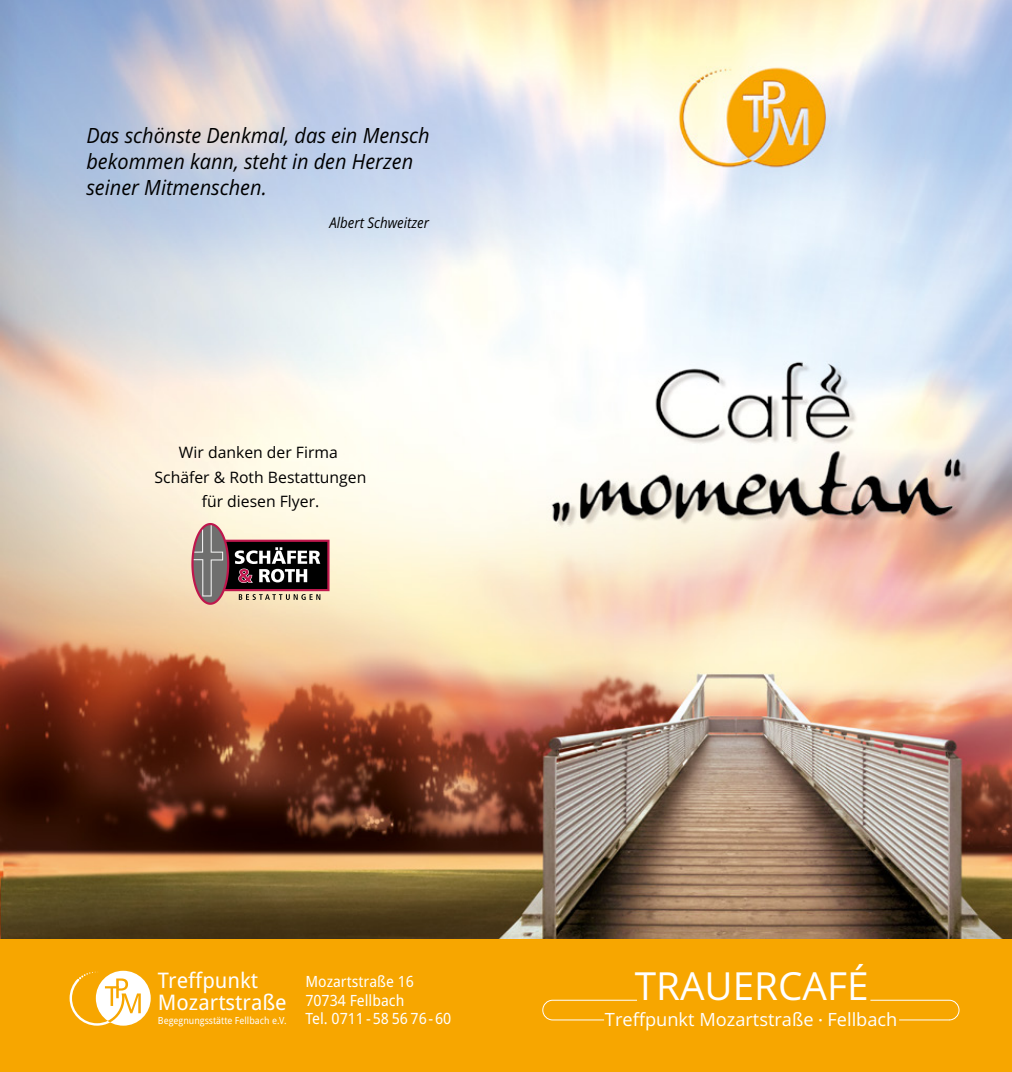
<style>
.page{position:relative;width:1012px;height:1072px;background:#fff}
.page>*{position:absolute;margin:0;border:0;box-sizing:border-box;transform-origin:0 0}
.t1{font:38.68px "Open Sans";color:#fff}
.t2{font:21.53px/21.2px "Droid Sans";color:#fff}
.t3{font:italic 21px/25.7px "Open Sans";color:#000;scale:.95 1}
.t4{font:18.2px "Open Sans";color:#fff}
.t5{font:15.75px/24.5px "Open Sans";color:#000;text-align:center}
.t6{font:15.58px/18.6px "Droid Sans";color:#fff;scale:.95 1}
.t7{font:italic 14.7px "Open Sans";color:#000;scale:.9 1}
.t8{font:9.8px "Droid Sans";color:#fff;scale:.95 1}
.s1{font-size:10.33px}
</style>
<div class="page">
<img style="left:0;top:0;width:1012px;height:940px">
<div style="left:0;top:940px;width:1012px;height:131px;background:#f7a600"></div>
<div style="left:96px;top:970px;width:55px;height:55px;background:#fff;border-radius:50%"></div>
<svg style="left:70px;top:971px;width:71px;height:54px"></svg>
<svg style="left:191px;top:523px;width:139px;height:82px;background:#8e7a75"></svg>
<svg style="left:542px;top:999px;width:418px;height:21px"></svg>
<p class="t3" style="left:86px;top:122px;width:363px">Das schönste Denkmal, das ein Mensch bekommen kann, steht in den Herzen seiner Mitmenschen.</p>
<p class="t7" style="left:330px;top:212px;width:112px">Albert Schweitzer</p>
<p class="t5" style="left:155px;top:440px;width:213px">Wir danken der Firma<br>Schäfer &amp; Roth Bestattungen für diesen Flyer.</p>
<p class="t2" style="left:158px;top:969px;width:130px">Treffpunkt<br>Mozartstraße</p>
<p class="t8" style="left:158px;top:1013px;width:137px">Begegnungsstätte Fellbach e.V.</p>
<p class="t6" style="left:305px;top:971px;width:155px">Mozartstraße 16<br>70734 Fellbach<br>Tel. 0711-58 56 76-60</p>
<h1 class="t1" style="left:635px;top:959px;width:235px">TRAUERCAFÉ</h1>
<p class="t4" style="left:605px;top:1007px;width:294px">Treffpunkt Mozartstraße <span class="s1">•</span> Fellbach</p>
</div>
